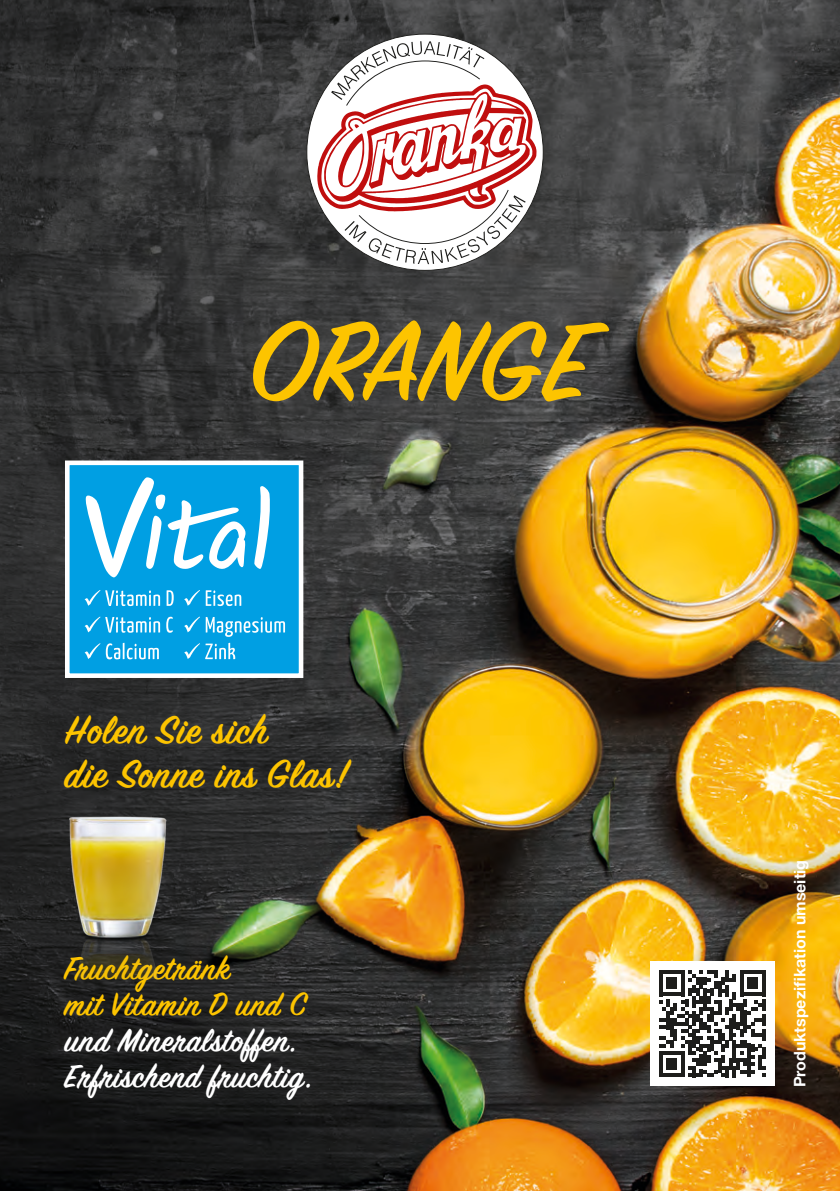
<style>
.page{position:relative;width:840px;height:1191px;background:#fff}
.page>*{position:absolute;margin:0;border:0;box-sizing:border-box;transform-origin:0 0}
.t1{font:600 124px "Sign Painter House Script";letter-spacing:.02em;color:#fdc400}
.t2{font:600 44px "Sign Painter House Script";letter-spacing:.02em;color:#fdc400}
.t3{font:600 36px "Sign Painter House Script";letter-spacing:.02em;color:#fff}
.t4{font:600 36px "Sign Painter House Script";letter-spacing:.02em;color:#fdc400}
.t5{font:700 16px "Helvetica Neue LT Pro";color:#fff}
</style>
<div class="page">
<img style="left:0;top:0;width:839px;height:1191px">
<svg style="left:306px;top:34px;width:237px;height:237px"></svg>
<svg style="left:317px;top:41px;width:219px;height:223px"></svg>
<div style="left:68px;top:464px;width:231px;height:210px;background:#009fe3"></div>
<div style="left:65px;top:460px;width:238px;height:218px;border:5px solid #fff"></div>
<svg style="left:206px;top:590px;width:35px;height:16px"></svg>
<svg style="left:184px;top:590px;width:16px;height:16px"></svg>
<svg style="left:184px;top:616px;width:101px;height:21px"></svg>
<svg style="left:184px;top:643px;width:51px;height:16px"></svg>
<svg style="left:166px;top:590px;width:8px;height:16px"></svg>
<svg style="left:166px;top:617px;width:7px;height:15px"></svg>
<svg style="left:106px;top:643px;width:53px;height:16px"></svg>
<svg style="left:85px;top:590px;width:75px;height:16px"></svg>
<svg style="left:85px;top:616px;width:75px;height:16px"></svg>
<svg style="left:85px;top:643px;width:15px;height:16px"></svg>
<svg style="left:85px;top:477px;width:160px;height:100px"></svg>
<svg style="left:254px;top:486px;width:16px;height:83px"></svg>
<img style="left:38px;top:799px;width:156px;height:179px">
<div style="left:649px;top:961px;width:125px;height:125px;background:#fff"></div>
<svg style="left:659px;top:970px;width:106px;height:107px"></svg>
<p class="t1" style="left:249px;top:287px;width:343px">ORANGE</p>
<p class="t2" style="left:65px;top:703px;width:204px">Holen Sie sich</p>
<p class="t2" style="left:65px;top:747px;width:284px">die Sonne ins Glas!</p>
<p class="t4" style="left:65px;top:947px;width:166px">Fruchtgetränk</p>
<p class="t4" style="left:65px;top:983px;width:243px">mit Vitamin D und C</p>
<p class="t3" style="left:65px;top:1019px;width:233px">und Mineralstoffen.</p>
<p class="t3" style="left:65px;top:1055px;width:249px">Erfrischend fruchtig.</p>
<p class="t5" style="left:789px;top:1087px;width:229px;rotate:-90deg">Produktspezifikation umseitig</p>
</div>
